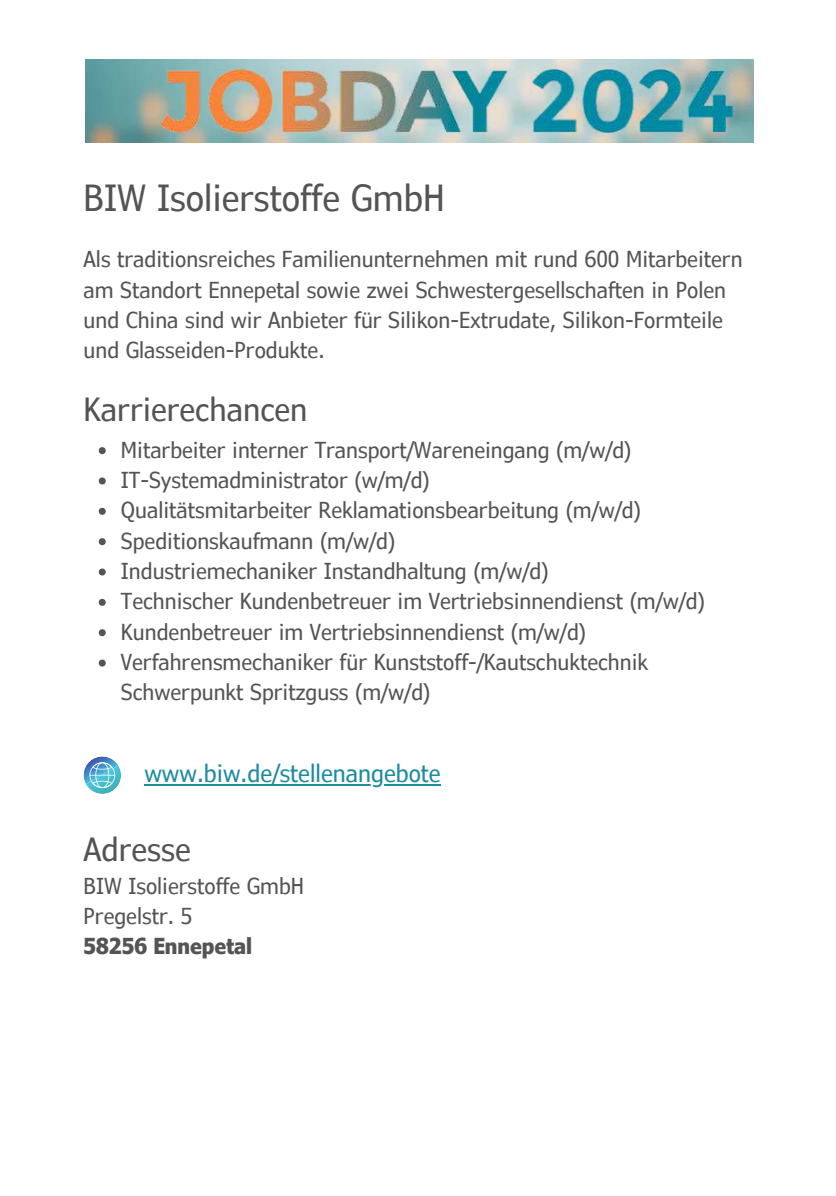
<style>
.page{position:relative;width:836px;height:1196px;background:#fff}
.page>*{position:absolute;margin:0;border:0;box-sizing:border-box;transform-origin:0 0}
.t1{font:condensed 36px "Verdana Pro";color:#545454}
.t2{font:condensed 32px "Verdana Pro";color:#545454}
.t3{font:condensed 24px "Verdana Pro";color:#1d8ba0}
.t4{font:condensed 22px/30.4px "Verdana Pro";color:#545454}
.t5{font:700 condensed 22px "Verdana Pro";color:#545454}
</style>
<div class="page">
<img style="left:86px;top:60px;width:667px;height:82px">
<img style="left:160px;top:70px;width:572px;height:63px">
<svg style="left:99px;top:447px;width:7px;height:7px"></svg>
<svg style="left:99px;top:477px;width:7px;height:7px"></svg>
<svg style="left:99px;top:508px;width:7px;height:7px"></svg>
<svg style="left:99px;top:538px;width:7px;height:7px"></svg>
<svg style="left:99px;top:568px;width:7px;height:7px"></svg>
<svg style="left:99px;top:599px;width:7px;height:7px"></svg>
<svg style="left:99px;top:629px;width:7px;height:7px"></svg>
<svg style="left:99px;top:659px;width:7px;height:7px"></svg>
<svg style="left:88px;top:756px;width:28px;height:32px"></svg>
<hr style="left:144px;top:784px;width:296px;height:1px;background:#1d8ba0">
<h1 class="t1" style="left:84px;top:175px;width:363px">BIW Isolierstoffe GmbH</h1>
<p class="t4" style="left:84px;top:244px;width:660px">Als traditionsreiches Familienunternehmen mit rund 600 Mitarbeitern am Standort Ennepetal sowie zwei Schwestergesellschaften in Polen und China sind wir Anbieter für Silikon-Extrudate, Silikon-Formteile und Glasseiden-Produkte.</p>
<h2 class="t2" style="left:84px;top:389px;width:225px">Karrierechancen</h2>
<p class="t4" style="left:121px;top:435px;width:585px">Mitarbeiter interner Transport/Wareneingang (m/w/d)<br>IT-Systemadministrator (w/m/d)<br>Qualitätsmitarbeiter Reklamationsbearbeitung (m/w/d)<br>Speditionskaufmann (m/w/d)<br>Industriemechaniker Instandhaltung (m/w/d)<br>Technischer Kundenbetreuer im Vertriebsinnendienst (m/w/d)<br>Kundenbetreuer im Vertriebsinnendienst (m/w/d)<br>Verfahrensmechaniker für Kunststoff-/Kautschuktechnik Schwerpunkt Spritzguss (m/w/d)</p>
<p class="t3" style="left:144px;top:758px;width:298px">www.biw.de/stellenangebote</p>
<h2 class="t2" style="left:84px;top:828px;width:109px">Adresse</h2>
<p class="t4" style="left:84px;top:871px;width:222px">BIW Isolierstoffe GmbH<br>Pregelstr. 5</p>
<p class="t5" style="left:84px;top:930px;width:170px">58256 Ennepetal</p>
</div>
